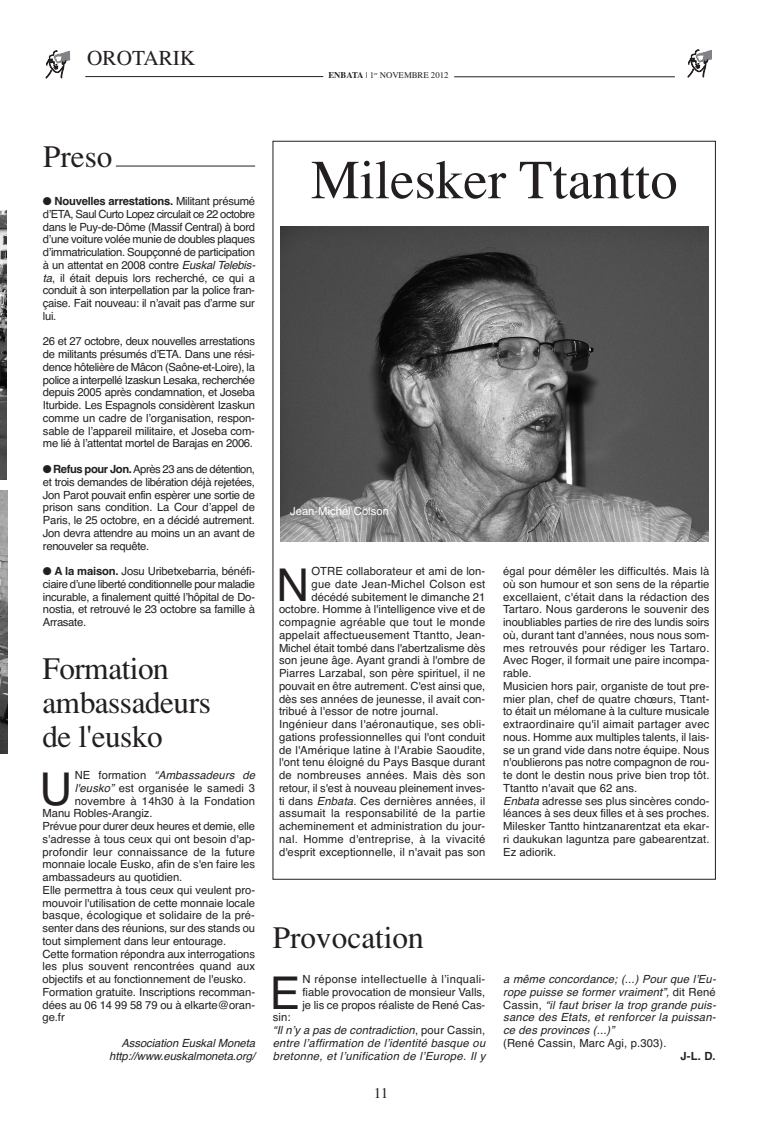
<style>
.page{position:relative;width:776px;height:1134px;background:#fff}
.page>*{position:absolute;margin:0;border:0;box-sizing:border-box;transform-origin:0 0}
.t1{font:55px "Times";color:#231f20}
.t2{font:45.25px "Helvetica";color:#231f20}
.t3{font:31.25px/33.8px "Times";letter-spacing:-.015em;color:#231f20}
.t4{font:21.25px "Times";color:#231f20}
.t5{font:15px "Times";color:#231f20}
.t6{font:11.25px/12.8px "Helvetica";letter-spacing:.005em;color:#231f20;text-align:justify}
.t7{font:italic 11.25px/12.8px "Helvetica";color:#231f20}
.t8{font:11.25px/12.8px "Helvetica";letter-spacing:-.025em;color:#231f20}
.t9{font:11.25px "Helvetica";letter-spacing:-.02em;color:#231f20}
.t10{font:11.25px "Helvetica";color:#fff}
.t11{font:700 11.25px "Helvetica";color:#231f20}
.t12{font:8.75px "Times";color:#231f20}
.s1{font-weight:700}
.s2{font-style:italic}
.s3{font-style:normal}
</style>
<div class="page">
<hr style="left:85px;top:76px;width:238px;height:1px;background:#231f20">
<hr style="left:454px;top:76px;width:221px;height:1px;background:#231f20">
<svg style="left:688px;top:50px;width:24px;height:27px"></svg>
<svg style="left:45px;top:50px;width:25px;height:29px"></svg>
<img style="left:280px;top:227px;width:429px;height:314px">
<hr style="left:116px;top:166px;width:139px;height:1px;background:#231f20">
<img style="left:0;top:210px;width:7px;height:269px">
<img style="left:0;top:490px;width:7px;height:264px">
<h3 class="t4" style="left:87px;top:50px;width:110px">OROTARIK</h3>
<p class="t12" style="left:328px;top:72px;width:122px"><span class="s1">ENBATA</span> | 1<sup>er</sup> NOVEMBRE 2012</p>
<h3 class="t3" style="left:43px;top:143px;width:71px">Preso</h3>
<p class="t8" style="left:43px;top:196px;width:216px">● <span class="s1">Nouvelles arrestations.</span> Militant présumé d’ETA, Saul Curto Lopez circulait ce 22 octobre dans le Puy-de-Dôme (Massif Central) à bord d’une voiture volée munie de doubles plaques d’immatriculation. Soupçonné de participation à un attentat en 2008 contre <span class="s2">Euskal Telebis&shy;ta</span>, il était depuis lors recherché, ce qui a conduit à son interpellation par la police fran&shy;çaise. Fait nouveau: il n’avait pas d’arme sur lui.</p>
<p class="t6" style="left:43px;top:336px;width:214px">26 et 27 octobre, deux nouvelles arrestations de militants présumés d’ETA. Dans une rési&shy;dence hôtelière de Mâcon (Saône-et-Loire), la police a interpellé Izaskun Lesaka, recherchée depuis 2005 après condamnation, et Joseba Iturbide. Les Espagnols considèrent Izaskun comme un cadre de l’organisation, respon&shy;sable de l’appareil militaire, et Joseba com&shy;me lié à l’attentat mortel de Barajas en 2006.</p>
<p class="t6" style="left:43px;top:464px;width:214px">● <span class="s1">Refus pour Jon.</span>Après 23 ans de détention, et trois demandes de libération déjà rejetées, Jon Parot pouvait enfin espèrer une sortie de prison sans condition. La Cour d’appel de Paris, le 25 octobre, en a décidé autrement.<br>Jon devra attendre au moins un an avant de renouveler sa requête.</p>
<p class="t6" style="left:43px;top:566px;width:214px">● <span class="s1">A la maison.</span> Josu Uribetxebarria, bénéfi&shy;ciaire d’une liberté conditionnelle pour maladie incurable, a finalement quitté l’hôpital de Do&shy;nostia, et retrouvé le 23 octobre sa famille à Arrasate.</p>
<h3 class="t3" style="left:43px;top:655px;width:170px">Formation ambassadeurs de l'eusko</h3>
<h2 class="t2" style="left:40px;top:772px;width:34px">U</h2>
<p class="t7" style="left:75px;top:770px;width:184px"><span class="s3">N E f o r m at i o n</span> “Ambassadeurs de</p>
<p class="t6" style="left:75px;top:782px;width:182px"><span class="s2">l'eusko”</span> est organisée le samedi 3</p>
<p class="t6" style="left:75px;top:795px;width:182px">novembre à 14h30 à la Fondation</p>
<p class="t6" style="left:43px;top:808px;width:112px">Manu Robles-Arangiz.</p>
<p class="t9" style="left:43px;top:822px;width:214px">Prévue pour durer deux heures et demie, elle</p>
<p class="t6" style="left:43px;top:833px;width:214px">s'adresse à tous ceux qui ont besoin d'ap-</p>
<p class="t6" style="left:43px;top:846px;width:214px">profondir leur connaissance de la future</p>
<p class="t6" style="left:43px;top:859px;width:214px">monnaie locale Eusko, afin de s'en faire les</p>
<p class="t6" style="left:43px;top:872px;width:141px">ambassadeurs au quotidien.</p>
<p class="t6" style="left:43px;top:884px;width:214px">Elle permettra à tous ceux qui veulent pro-</p>
<p class="t6" style="left:43px;top:897px;width:214px">mouvoir l'utilisation de cette monnaie locale</p>
<p class="t6" style="left:43px;top:910px;width:214px">basque, écologique et solidaire de la pré-</p>
<p class="t6" style="left:43px;top:923px;width:214px">senter dans des réunions, sur des stands ou</p>
<p class="t6" style="left:43px;top:935px;width:185px">tout simplement dans leur entourage.</p>
<p class="t6" style="left:43px;top:948px;width:214px">Cette formation répondra aux interrogations</p>
<p class="t6" style="left:43px;top:961px;width:214px">les plus souvent rencontrées quand aux</p>
<p class="t6" style="left:43px;top:974px;width:205px">objectifs et au fonctionnement de l'eusko.</p>
<p class="t6" style="left:43px;top:986px;width:214px">Formation gratuite. Inscriptions recomman-</p>
<p class="t6" style="left:43px;top:999px;width:214px">dées au 06 14 99 58 79 ou à elkarte@oran-</p>
<p class="t6" style="left:43px;top:1012px;width:24px">ge.fr</p>
<p class="t7" style="left:109px;top:1037px;width:150px;text-align:right">Association Euskal Moneta http://www.euskalmoneta.org/</p>
<h1 class="t1" style="left:311px;top:160px;width:369px">Milesker Ttantto</h1>
<p class="t10" style="left:290px;top:507px;width:100px">Jean-Michel Colson</p>
<h2 class="t2" style="left:276px;top:568px;width:34px">N</h2>
<p class="t6" style="left:311px;top:566px;width:175px">OTRE collaborateur et ami de lon-</p>
<p class="t6" style="left:311px;top:578px;width:175px">gue date Jean-Michel Colson est</p>
<p class="t6" style="left:311px;top:591px;width:175px">décédé subitement le dimanche 21</p>
<p class="t6" style="left:279px;top:604px;width:208px">octobre. Homme à l'intelligence vive et de</p>
<p class="t6" style="left:279px;top:617px;width:208px">compagnie agréable que tout le monde</p>
<p class="t6" style="left:279px;top:629px;width:208px">appelait affectueusement Ttantto, Jean-</p>
<p class="t6" style="left:279px;top:642px;width:208px">Michel était tombé dans l'abertzalisme dès</p>
<p class="t6" style="left:279px;top:655px;width:208px">son jeune âge. Ayant grandi à l'ombre de</p>
<p class="t6" style="left:279px;top:668px;width:208px">Piarres Larzabal, son père spirituel, il ne</p>
<p class="t6" style="left:279px;top:680px;width:208px">pouvait en être autrement. C'est ainsi que,</p>
<p class="t6" style="left:279px;top:693px;width:208px">dès ses années de jeunesse, il avait con-</p>
<p class="t6" style="left:279px;top:706px;width:161px">tribué à l'essor de notre journal.</p>
<p class="t6" style="left:279px;top:719px;width:208px">Ingénieur dans l'aéronautique, ses obli-</p>
<p class="t6" style="left:279px;top:731px;width:208px">gations professionnelles qui l'ont conduit</p>
<p class="t6" style="left:279px;top:744px;width:208px">de l'Amérique latine à l'Arabie Saoudite,</p>
<p class="t6" style="left:279px;top:757px;width:208px">l'ont tenu éloigné du Pays Basque durant</p>
<p class="t6" style="left:279px;top:770px;width:208px">de nombreuses années. Mais dès son</p>
<p class="t6" style="left:279px;top:782px;width:208px">retour, il s'est à nouveau pleinement inves-</p>
<p class="t6" style="left:279px;top:795px;width:208px">ti dans <span class="s2">Enbata</span>. Ces dernières années, il</p>
<p class="t6" style="left:279px;top:808px;width:208px">assumait la responsabilité de la partie</p>
<p class="t6" style="left:279px;top:821px;width:208px">acheminement et administration du jour-</p>
<p class="t6" style="left:279px;top:833px;width:208px">nal. Homme d'entreprise, à la vivacité</p>
<p class="t6" style="left:279px;top:846px;width:208px">d'esprit exceptionnelle, il n'avait pas son</p>
<p class="t6" style="left:503px;top:566px;width:208px;text-align:left">égal pour démêler les difficultés. Mais là où son humour et son sens de la répartie excellaient, c'était dans la rédaction des Tartaro. Nous garderons le souvenir des inoubliables parties de rire des lundis soirs où, durant tant d'années, nous nous som&shy;mes retrouvés pour rédiger les Tartaro.<br>Avec Roger, il formait une paire incompa&shy;rable.<br>Musicien hors pair, organiste de tout pre&shy;mier plan, chef de quatre chœurs, Ttant&shy;to était un mélomane à la culture musicale extraordinaire qu'il aimait partager avec nous. Homme aux multiples talents, il lais&shy;se un grand vide dans notre équipe. Nous n'oublierons pas notre compagnon de rou&shy;te dont le destin nous prive bien trop tôt.<br>Ttantto n'avait que 62 ans.<br><span class="s2">Enbata</span>adresse ses plus sincères condo&shy;léances à ses deux filles et à ses proches.<br>Milesker Tantto hintzanarentzat eta ekar&shy;ri daukukan laguntza pare gabearentzat.<br>Ez adiorik.</p>
<h3 class="t3" style="left:273px;top:924px;width:153px">Provocation</h3>
<h2 class="t2" style="left:270px;top:976px;width:32px">E</h2>
<p class="t6" style="left:302px;top:974px;width:185px">N réponse intellectuelle à l’inquali&shy;fiable provocation de monsieur Valls, je lis ce propos réaliste de René Cas-</p>
<p class="t7" style="left:273px;top:1012px;width:216px"><span class="s3">sin:<br></span>“Il n’y a pas de contradiction<span class="s3">, p o u r C a s s i n , </span>entre l’affirmation de l’identité basque ou bretonne, et l’unification de l’Europe. Il y</p>
<h3 class="t5" style="left:374px;top:1087px;width:16px">11</h3>
<p class="t7" style="left:503px;top:974px;width:216px">a même concordance; (...) Pour que l’Eu&shy;rope puisse se former vraiment”, <span class="s3">d i t R e n é C a s s i n ,</span> “il faut briser la trop grande puis&shy;sance des Etats, et renforcer la puissan&shy;ce des provinces (...)”</p>
<p class="t6" style="left:503px;top:1037px;width:165px">(René Cassin, Marc Agi, p.303).</p>
<p class="t11" style="left:681px;top:1051px;width:37px">J-L. D.</p>
</div>
